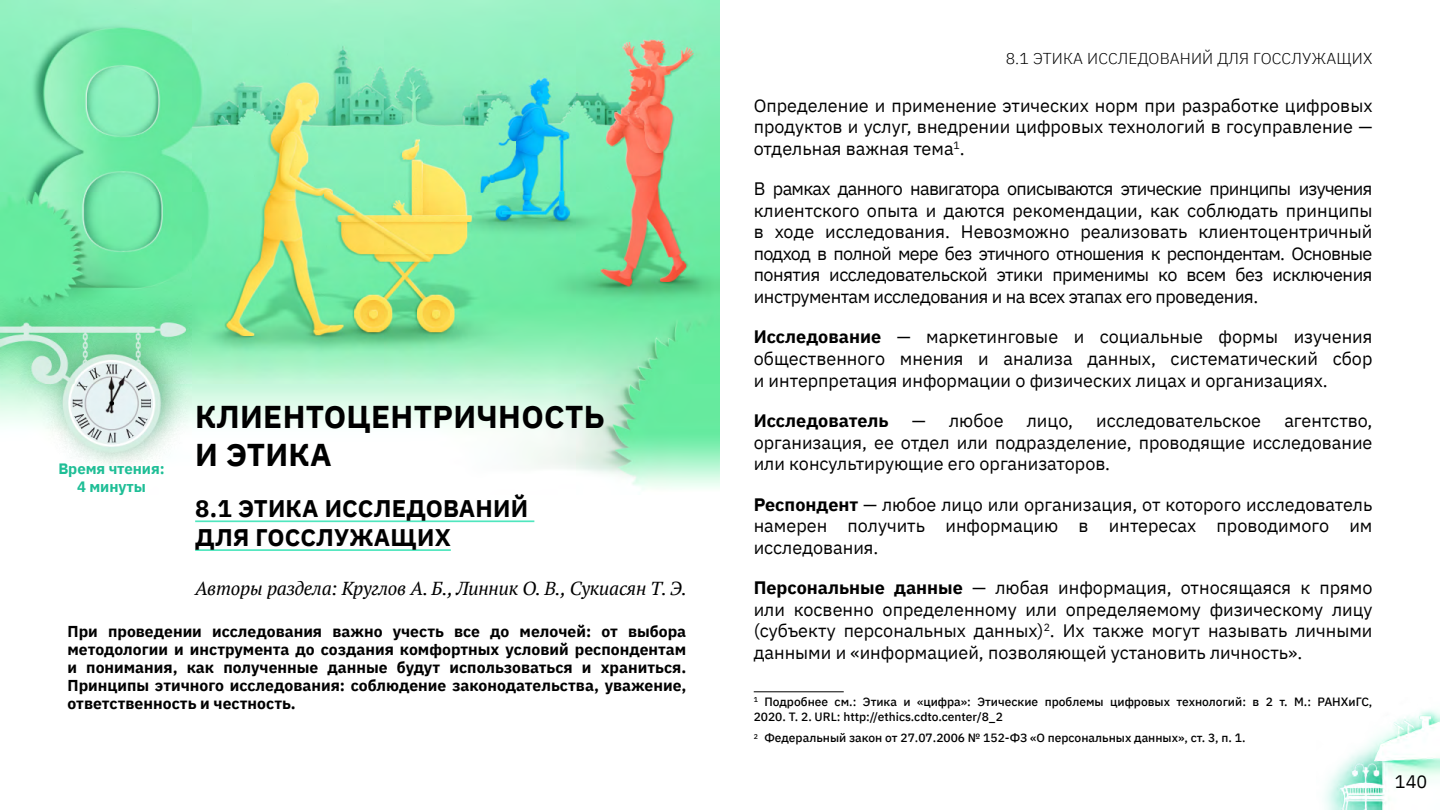
<style>
.page{position:relative;width:1440px;height:810px;background:#fff}
.page>*{position:absolute;margin:0;border:0;box-sizing:border-box;transform-origin:0 0}
.t1{font:700 31.5px/37.8px "IBM Plex Sans";letter-spacing:.01em;color:#000}
.t2{font:700 24px/28.8px "IBM Plex Sans";letter-spacing:.01em;color:#000}
.t3{font:italic 18.75px "PT Serif";letter-spacing:-.01em;color:#000}
.t4{font:18px/21.6px "IBM Plex Sans";color:#000;text-align:justify}
.t5{font:700 18px "IBM Plex Sans";color:#000}
.t6{font:700 15.75px/18px "IBM Plex Sans";color:#000;text-align:justify}
.t7{font:300 15.75px "IBM Plex Sans";letter-spacing:.01em;color:#000}
.t8{font:700 15px/18px "IBM Plex Sans";letter-spacing:-.005em;color:#1ebe96;text-align:center}
.t9{font:500 12px/14.4px "IBM Plex Sans";color:#000}
.s1{font-weight:700}
</style>
<div class="page">
<img style="left:1324px;top:710px;width:116px;height:100px">
<img style="left:0;top:0;width:720px;height:490px">
<hr style="left:195px;top:520px;width:339px;height:2px;background:#50e6be">
<hr style="left:195px;top:549px;width:256px;height:2px;background:#50e6be">
<hr style="left:754px;top:692px;width:90px;height:1px;background:#000">
<p class="t8" style="left:58px;top:458px;width:108px">Время чтения:<br>4 минуты</p>
<h1 class="t1" style="left:195px;top:395px;width:411px">КЛИЕНТОЦЕНТРИЧНОСТЬ<br>И ЭТИКА</h1>
<h2 class="t2" style="left:195px;top:492px;width:335px">8.1 ЭТИКА ИССЛЕДОВАНИЙ<br>ДЛЯ ГОССЛУЖАЩИХ</h2>
<p class="t3" style="left:195px;top:578px;width:493px">Авторы раздела: Круглов А. Б., Линник О. В., Сукиасян Т. Э.</p>
<p class="t6" style="left:68px;top:621px;width:620px">При проведении исследования важно учесть все до мелочей: от выбора методологии и инструмента до создания комфортных условий респондентам и понимания, как полученные данные будут использоваться и храниться.<br>Принципы этичного исследования: соблюдение законодательства, уважение, ответственность и честность.</p>
<p class="t7" style="left:1006px;top:46px;width:368px">8.1 ЭТИКА ИССЛЕДОВАНИЙ ДЛЯ ГОССЛУЖАЩИХ</p>
<p class="t4" style="left:754px;top:93px;width:620px">Определение и применение этических норм при разработке цифровых продуктов и услуг, внедрении цифровых технологий в госуправление — отдельная важная тема<sup>1</sup>.</p>
<p class="t4" style="left:754px;top:176px;width:620px">В рамках данного навигатора описываются этические принципы изучения клиентского опыта и даются рекомендации, как соблюдать принципы в ходе исследования. Невозможно реализовать клиентоцентричный подход в полной мере без этичного отношения к респондентам. Основные понятия исследовательской этики применимы ко всем без исключения инструментам исследования и на всех этапах его проведения.</p>
<p class="t4" style="left:754px;top:325px;width:620px"><span class="s1">Исследование</span> — маркетинговые и социальные формы изучения общественного мнения и анализа данных, систематический сбор и интерпретация информации о физических лицах и организациях.</p>
<p class="t5" style="left:754px;top:406px;width:136px">Исследователь</p>
<p class="t4" style="left:912px;top:408px;width:93px">— любое</p>
<p class="t4" style="left:1027px;top:408px;width:48px">лицо,</p>
<p class="t4" style="left:1096px;top:408px;width:166px">исследовательское</p>
<p class="t4" style="left:754px;top:408px;width:620px;text-indent:531px">агентство, организация, ее отдел или подразделение, проводящие исследование или консультирующие его организаторов.</p>
<p class="t4" style="left:754px;top:492px;width:620px"><span class="s1">Респондент</span> — любое лицо или организация, от которого исследователь намерен получить информацию в интересах проводимого им исследования.</p>
<p class="t4" style="left:754px;top:575px;width:620px"><span class="s1">Персональные данные</span> — любая информация, относящаяся к прямо или косвенно определенному или определяемому физическому лицу (субъекту персональных данных)<sup>2</sup>. Их также могут называть личными данными и «информацией, позволяющей установить личность».</p>
<p class="t9" style="left:754px;top:694px;width:620px"><sup>1</sup> Подробнее см.: Этика и «цифра»: Этические проблемы цифровых технологий: в 2 т. М.: РАНХиГС,<br>2020. Т. 2. URL: http://ethics.cdto.center/8_2</p>
<p class="t9" style="left:754px;top:730px;width:493px"><sup>2</sup> Федеральный закон от 27.07.2006 № 152-ФЗ «О персональных данных», ст. 3, п. 1.</p>
<p class="t4" style="left:1395px;top:769px;width:34px">140</p>
</div>
